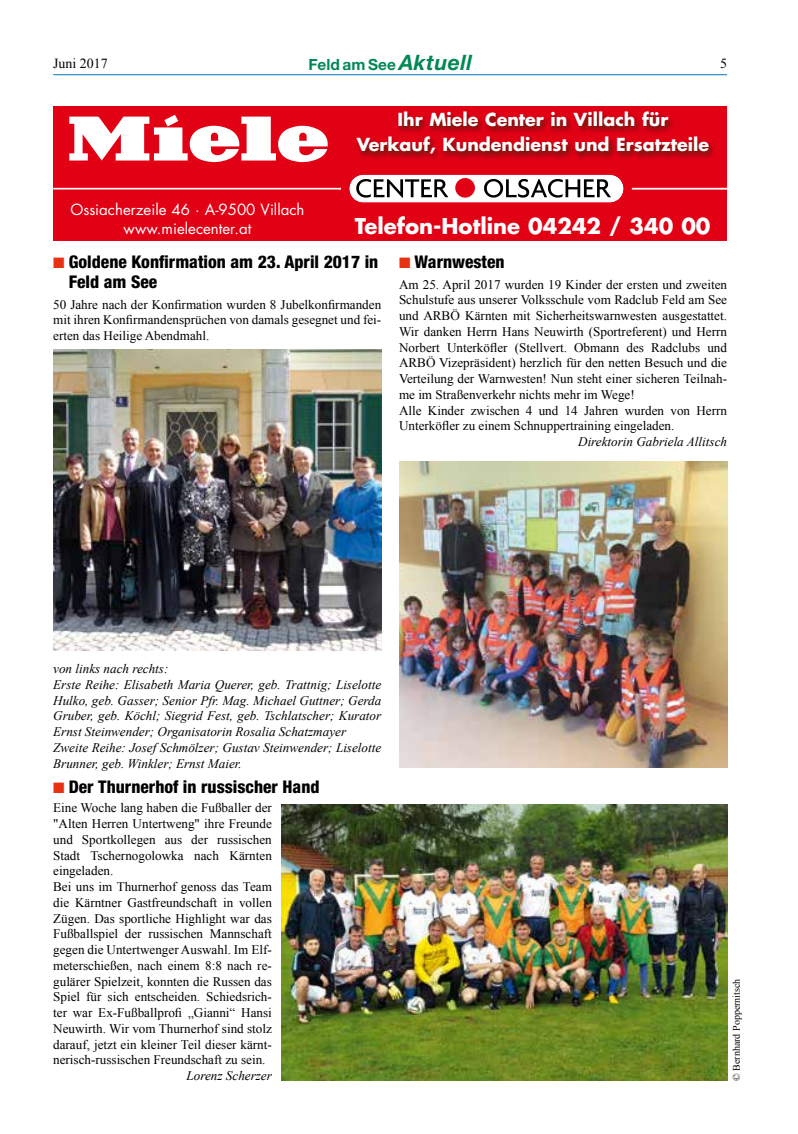
<style>
.page{position:relative;width:798px;height:1134px;background:#fff}
.page>*{position:absolute;margin:0;border:0;box-sizing:border-box;transform-origin:0 0}
.t1{font:700 21.25px "Futura Std";color:#fff}
.t2{font:800 condensed 17.5px/20px "Helvetica Neue";color:#000}
.t3{font:700 17.5px/25px "Futura Std";color:#fff;text-align:center}
.t4{font:700 15.38px "Helvetica Neue";color:#008954}
.t5{font:15px/18.9px "Futura Std";color:#fff;text-align:center}
.t6{font:13.88px "Times New Roman";color:#000}
.t7{font:13.12px/15.8px "Times New Roman";color:#000}
.t8{font:italic 13.12px/15.8px "Times New Roman";color:#000}
.t9{font:10px "Times New Roman";color:#000}
.s1{font-style:italic;font-size:21.25px}
.s2{color:#e63213}
</style>
<div class="page">
<hr style="left:53px;top:74px;width:673px;height:1px;background:#0076be">
<img style="left:53px;top:349px;width:328px;height:301px">
<div style="left:53px;top:106px;width:673px;height:135px;background:#e20015"></div>
<svg style="left:69px;top:115px;width:258px;height:47px"></svg>
<hr style="left:53px;top:188px;width:673px;height:1px;background:#fff">
<img style="left:356px;top:112px;width:370px;height:78px">
<img style="left:631px;top:188px;width:95px;height:1px">
<svg style="left:338px;top:187px;width:281px;height:16px"></svg>
<img style="left:341px;top:167px;width:290px;height:32px">
<img style="left:356px;top:179px;width:76px;height:19px">
<img style="left:434px;top:179px;width:14px;height:18px">
<img style="left:455px;top:178px;width:20px;height:20px">
<img style="left:484px;top:179px;width:127px;height:19px">
<img style="left:399px;top:462px;width:327px;height:305px">
<img style="left:281px;top:804px;width:445px;height:277px">
<p class="t6" style="left:53px;top:54px;width:56px">Juni 2017</p>
<p class="t4" style="left:308px;top:55px;width:165px">Feld am See <span class="s1">Aktuell</span></p>
<p class="t6" style="left:719px;top:54px;width:8px">5</p>
<h2 class="t3" style="left:357px;top:107px;width:353px">Ihr Miele Center in Villach für<br>Verkauf, Kundendienst und Ersatzteile</h2>
<p class="t5" style="left:70px;top:200px;width:235px">Ossiacherzeile 46 · A-9500 Villach www.mielecenter.at</p>
<h1 class="t1" style="left:354px;top:212px;width:357px">Telefon-Hotline 04242 / 340 00</h1>
<h2 class="t2" style="left:399px;top:251px;width:107px"><span class="s2">■</span> Warnwesten</h2>
<p class="t7" style="left:399px;top:276px;width:329px">Am 25. April 2017 wurden 19 Kinder der ersten und zweiten Schulstufe aus unserer Volksschule vom Radclub Feld am See und ARBÖ Kärnten mit Sicherheitswarnwesten ausgestattet.<br>Wir danken Herrn Hans Neuwirth (Sportreferent) und Herrn Norbert Unterköfler (Stellvert. Obmann des Radclubs und ARBÖ Vizepräsident) herzlich für den netten Besuch und die Verteilung der Warnwesten! Nun steht einer sicheren Teilnah&shy;me im Straßenverkehr nichts mehr im Wege!<br>Alle Kinder zwischen 4 und 14 Jahren wurden von Herrn Unterköfler zu einem Schnuppertraining eingeladen.</p>
<p class="t8" style="left:578px;top:434px;width:150px">Direktorin Gabriela Allitsch</p>
<h2 class="t2" style="left:69px;top:251px;width:311px;text-indent:-16px"><span class="s2">■</span> Goldene Konfirmation am 23. April 2017 in<br>Feld am See</h2>
<p class="t7" style="left:53px;top:296px;width:329px;text-align:justify">50 Jahre nach der Konfirmation wurden 8 Jubelkonfirmanden mit ihren Konfirmandensprüchen von damals gesegnet und fei&shy;erten das Heilige Abendmahl.</p>
<p class="t8" style="left:53px;top:660px;width:329px">von links nach rechts:<br>Erste Reihe: Elisabeth Maria Querer, geb. Trattnig; Liselotte Hulko, geb. Gasser; Senior Pfr. Mag. Michael Guttner; Gerda Gruber, geb. Köchl; Siegrid Fest, geb. Tschlatscher; Kurator Ernst Steinwender; Organisatorin Rosalia Schatzmayer Zweite Reihe: Josef Schmölzer; Gustav Steinwender; Liselotte Brunner, geb. Winkler; Ernst Maier.</p>
<h2 class="t2" style="left:53px;top:776px;width:268px"><span class="s2">■</span> Der Thurnerhof in russischer Hand</h2>
<p class="t7" style="left:53px;top:800px;width:220px">Eine Woche lang haben die Fußballer der "Alten Herren Untertweng" ihre Freunde und Sportkollegen aus der russischen Stadt Tschernogolowka nach Kärnten eingeladen.<br>Bei uns im Thurnerhof genoss das Team die Kärntner Gastfreundschaft in vollen Zügen. Das sportliche Highlight war das Fußballspiel der russischen Mannschaft gegen die Untertwenger Auswahl. Im Elf&shy;meterschießen, nach einem 8:8 nach re&shy;gulärer Spielzeit, konnten die Russen das Spiel für sich entscheiden. Schiedsrich&shy;ter war Ex-Fußballprofi „Gianni“ Hansi Neuwirth. Wir vom Thurnerhof sind stolz darauf, jetzt ein kleiner Teil dieser kärnt&shy;nerisch-russischen Freundschaft zu sein.</p>
<p class="t8" style="left:186px;top:1067px;width:87px">Lorenz Scherzer</p>
<p class="t9" style="left:729px;top:1081px;width:104px;rotate:-90deg">© Bernhard Poppernitsch</p>
</div>
